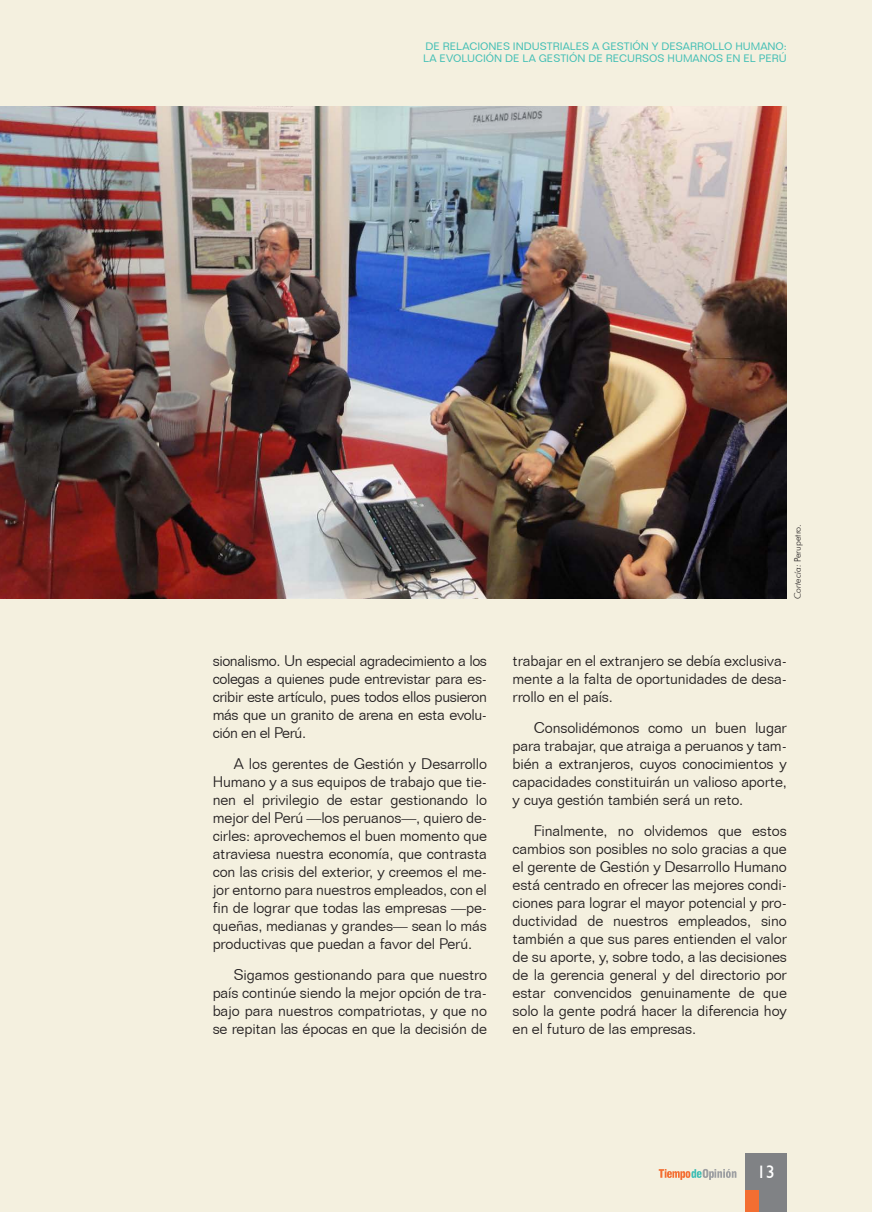
<style>
.page{position:relative;width:872px;height:1212px;background:#f4f0df}
.page>*{position:absolute;margin:0;border:0;box-sizing:border-box;transform-origin:0 0}
.t1{font:18px "Humanist 521 BT";color:#fff}
.t2{font:300 15px/18px "Folio BT";letter-spacing:-.01em;color:#231f20;text-align:justify}
.t3{font:10.5px "Folio BT";color:#43bfb5}
.t4{font:300 9px "Futura BT";color:#231f20}
.s1{font-style:italic}
</style>
<div class="page">
<img style="left:0;top:106px;width:787px;height:492px">
<div style="left:745px;top:1153px;width:42px;height:59px;background:#808285"></div>
<div style="left:745px;top:1191px;width:13px;height:21px;background:#f36e31"></div>
<svg style="left:658px;top:1169px;width:78px;height:11px"></svg>
<p class="t3" style="left:425px;top:40px;width:363px">DE RELACIONES INDUSTRIALES A GESTIÓN Y DESARROLLO HUMANO:</p>
<p class="t3" style="left:423px;top:52px;width:365px">LA EVOLUCIÓN DE LA GESTIÓN DE RECURSOS HUMANOS EN EL PERÚ</p>
<p class="t4" style="left:792px;top:599px;width:76px;rotate:-90deg"><span class="s1">Cortecía:</span> Perupetro.</p>
<p class="t2" style="left:213px;top:652px;width:276px">sionalismo. Un especial agradecimiento a los colegas a quienes pude entrevistar para es&shy;cribir este artículo, pues todos ellos pusieron más que un granito de arena en esta evolu&shy;ción en el Perú.</p>
<p class="t2" style="left:213px;top:755px;width:276px;text-indent:21px">A los gerentes de Gestión y Desarrollo Humano y a sus equipos de trabajo que tie&shy;nen el privilegio de estar gestionando lo mejor del Perú —los peruanos—, quiero de&shy;cirles: aprovechemos el buen momento que atraviesa nuestra economía, que contrasta con las crisis del exterior, y creemos el me&shy;jor entorno para nuestros empleados, con el fin de lograr que todas las empresas —pe&shy;queñas, medianas y grandes— sean lo más productivas que puedan a favor del Perú.</p>
<p class="t2" style="left:213px;top:965px;width:276px;text-indent:21px">Sigamos gestionando para que nuestro país continúe siendo la mejor opción de tra&shy;bajo para nuestros compatriotas, y que no se repitan las épocas en que la decisión de</p>
<p class="t2" style="left:512px;top:652px;width:276px">trabajar en el extranjero se debía exclusiva&shy;mente a la falta de oportunidades de desa&shy;rrollo en el país.</p>
<p class="t2" style="left:512px;top:719px;width:276px;text-indent:21px">Consolidémonos como un buen lugar para trabajar, que atraiga a peruanos y tam&shy;bién a extranjeros, cuyos conocimientos y capacidades constituirán un valioso aporte, y cuya gestión también será un reto.</p>
<p class="t2" style="left:512px;top:821px;width:276px;text-indent:21px">Finalmente, no olvidemos que estos cambios son posibles no solo gracias a que el gerente de Gestión y Desarrollo Humano está centrado en ofrecer las mejores condi&shy;ciones para lograr el mayor potencial y pro&shy;ductividad de nuestros empleados, sino también a que sus pares entienden el valor de su aporte, y, sobre todo, a las decisiones de la gerencia general y del directorio por estar convencidos genuinamente de que solo la gente podrá hacer la diferencia hoy en el futuro de las empresas.</p>
<p class="t1" style="left:757px;top:1160px;width:20px">13</p>
</div>
